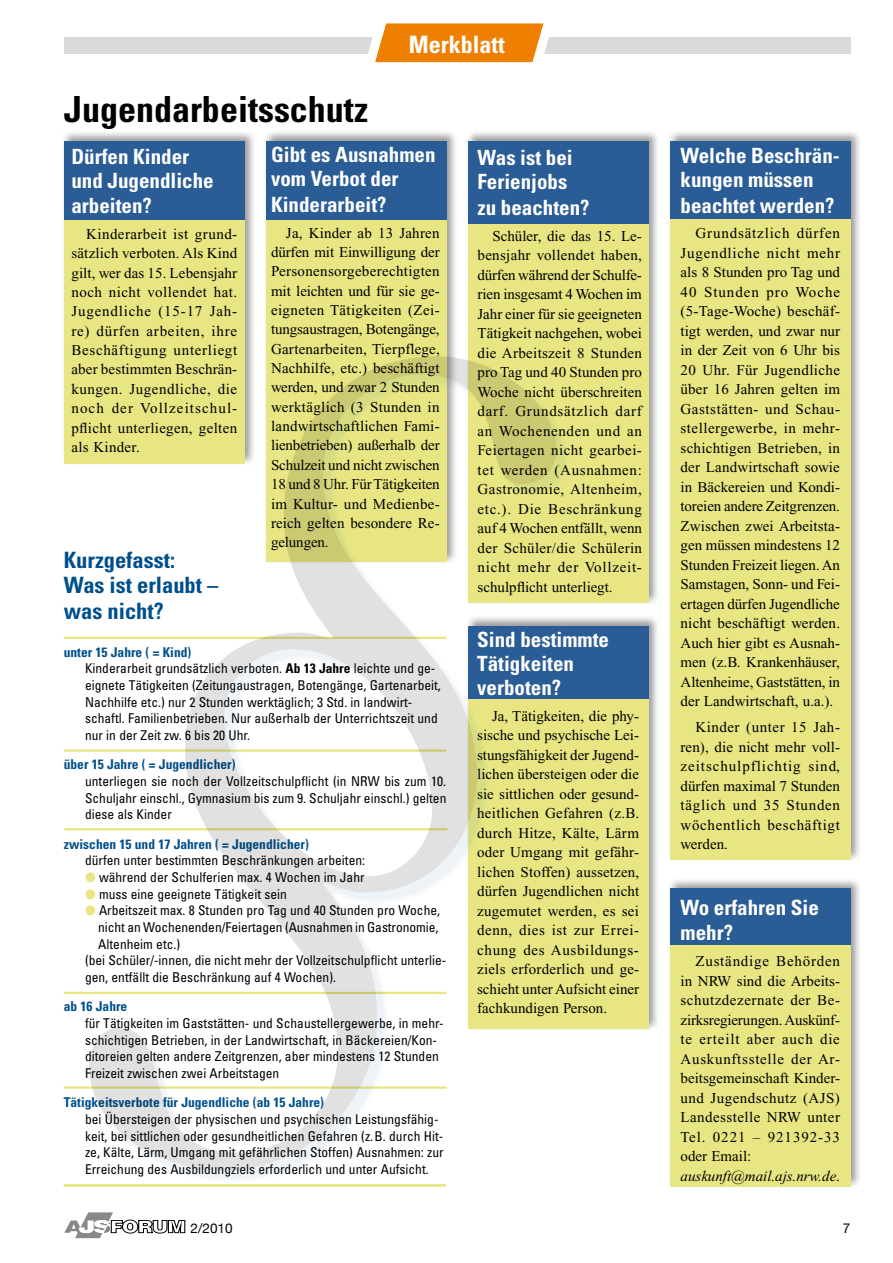
<style>
.page{position:relative;width:893px;height:1263px;background:#fff}
.page>*{position:absolute;margin:0;border:0;box-sizing:border-box;transform-origin:0 0}
.t1{font:italic 915px "Times New Roman";color:#000}
.t2{font:700 condensed 36px "Univers";color:#000}
.t3{font:700 condensed 24px "Univers";color:#fff}
.t4{font:700 condensed 22.5px/25.5px "Univers";color:#004f8b}
.t5{font:700 condensed 21px/24.8px "Univers";color:#fff}
.t6{font:15px/19.5px "Times New Roman";letter-spacing:.015em;color:#000;text-align:justify}
.t7{font:condensed 13.5px/16.6px "Univers";color:#000}
.t8{font:700 condensed 13.5px "Univers";color:#004f8b}
.t9{font:13.5px "Helvetica Neue";color:#000}
.s1{font-weight:700;color:#004f8b}
.s2{font-weight:700}
.s3{color:#e7e682}
.s4{font-style:italic}
</style>
<div class="page">
<div style="left:263px;top:129px;width:196px;height:435px;background:#000;opacity:.4"></div>
<div style="left:266px;top:143px;width:181px;height:419px;background:#e7e682"></div>
<div style="left:266px;top:141px;width:180px;height:79px;background:#2a5c95"></div>
<svg style="left:64px;top:1212px;width:121px;height:26px"></svg>
<div style="left:64px;top:37px;width:786px;height:17px;background:#d9dadb"></div>
<div style="left:667px;top:877px;width:196px;height:312px;background:#000;opacity:.4"></div>
<div style="left:670px;top:890px;width:181px;height:296px;background:#e7e682"></div>
<div style="left:670px;top:888px;width:180px;height:57px;background:#2a5c95"></div>
<div style="left:667px;top:129px;width:196px;height:734px;background:#000;opacity:.4"></div>
<div style="left:670px;top:144px;width:181px;height:716px;background:#e7e682"></div>
<div style="left:670px;top:141px;width:180px;height:78px;background:#2a5c95"></div>
<div style="left:465px;top:129px;width:196px;height:476px;background:#000;opacity:.4"></div>
<div style="left:468px;top:144px;width:181px;height:459px;background:#e7e682"></div>
<div style="left:468px;top:141px;width:180px;height:83px;background:#2a5c95"></div>
<svg style="left:263px;top:23px;width:309px;height:109px"></svg>
<div style="left:61px;top:130px;width:195px;height:336px;background:#000;opacity:.4"></div>
<div style="left:64px;top:144px;width:181px;height:319px;background:#e7e682"></div>
<div style="left:64px;top:141px;width:181px;height:79px;background:#2a5c95"></div>
<div style="left:465px;top:614px;width:195px;height:418px;background:#000;opacity:.4"></div>
<div style="left:468px;top:628px;width:181px;height:401px;background:#e7e682"></div>
<div style="left:468px;top:626px;width:180px;height:73px;background:#2a5c95"></div>
<hr style="left:64px;top:749px;width:382px;height:3px;background:#e7e682">
<hr style="left:65px;top:828px;width:382px;height:2px;background:#e7e682">
<hr style="left:64px;top:992px;width:382px;height:2px;background:#e7e682">
<hr style="left:64px;top:637px;width:382px;height:2px;background:#e7e682">
<hr style="left:64px;top:1184px;width:382px;height:2px;background:#e7e682">
<hr style="left:64px;top:1086px;width:382px;height:3px;background:#e7e682">
<div style="left:93px;top:361px;width:477px;height:823px;background:#004f8b;opacity:.6"></div>
<h2 class="t2" style="left:64px;top:87px;width:305px">Jugendarbeitsschutz</h2>
<h3 class="t3" style="left:409px;top:29px;width:97px">Merkblatt</h3>
<h3 class="t5" style="left:271px;top:142px;width:166px">Gibt es Ausnahmen vom Verbot der<br>Kinderarbeit?</h3>
<p class="t6" style="left:271px;top:223px;width:170px;text-indent:15px">Ja, Kinder ab 13 Jahren dürfen mit Einwilligung der Personensorgeberechtigten mit leichten und für sie ge&shy;eigneten Tätigkeiten (Zei&shy;tungsaustragen, Botengänge, Gartenarbeiten, Tierpflege, Nachhilfe, etc.) beschäftigt werden, und zwar 2 Stunden werktäglich (3 Stunden in landwirtschaftlichen Fami&shy;lienbetrieben) außerhalb der Schulzeit und nicht zwischen 18 und 8 Uhr. Für Tätigkeiten im Kultur- und Medienbe&shy;reich gelten besondere Re&shy;gelungen.</p>
<h3 class="t5" style="left:71px;top:144px;width:144px">Dürfen Kinder und Jugendliche arbeiten?</h3>
<p class="t6" style="left:71px;top:224px;width:167px;text-indent:15px">Kinderarbeit ist grund&shy;sätzlich verboten. Als Kind gilt, wer das 15. Lebensjahr noch nicht vollendet hat.<br>Jugendliche (15-17 Jah&shy;re) dürfen arbeiten, ihre Beschäftigung unterliegt aber bestimmten Beschrän&shy;kungen. Jugendliche, die noch der Vollzeitschul&shy;pflicht unterliegen, gelten als Kinder.</p>
<h3 class="t5" style="left:477px;top:145px;width:113px">Was ist bei<br>Ferienjobs zu beachten?</h3>
<p class="t6" style="left:477px;top:226px;width:166px;text-indent:15px">Schüler, die das 15. Le&shy;bensjahr vollendet haben, dürfen während der Schulfe&shy;rien insgesamt 4 Wochen im Jahr einer für sie geeigneten Tätigkeit nachgehen, wobei die Arbeitszeit 8 Stunden pro Tag und 40 Stunden pro Woche nicht überschreiten darf. Grundsätzlich darf an Wochenenden und an Feiertagen nicht gearbei&shy;tet werden (Ausnahmen:<br>Gastronomie, Altenheim, etc.). Die Beschränkung auf 4 Wochen entfällt, wenn der Schüler/die Schülerin nicht mehr der Vollzeit&shy;schulpflicht unterliegt.</p>
<h1 class="t1" style="left:91px;top:181px;width:459px">§</h1>
<h3 class="t4" style="left:64px;top:547px;width:156px">Kurzgefasst:<br>Was ist erlaubt – was nicht?</h3>
<p class="t7" style="left:85px;top:643px;width:357px;text-indent:-21px"><span class="s1">unter 15 Jahre ( = Kind)<br></span>Kinderarbeit grundsätzlich verboten. <span class="s2">Ab 13 Jahre</span> leichte und ge&shy;eignete Tätigkeiten (Zeitungaustragen, Botengänge, Gartenarbeit, Nachhilfe etc.) nur 2 Stunden werktäglich; 3 Std. in landwirt&shy;schaftl. Familienbetrieben. Nur außerhalb der Unterrichtszeit und nur in der Zeit zw. 6 bis 20 Uhr.</p>
<p class="t8" style="left:64px;top:756px;width:173px">über 15 Jahre ( = Jugendlicher)</p>
<p class="t7" style="left:85px;top:773px;width:363px;text-align:justify">unterliegen sie noch der Vollzeitschulpflicht (in NRW bis zum 10.<br>Schuljahr einschl., Gymnasium bis zum 9. Schuljahr einschl.) gelten diese als Kinder</p>
<p class="t8" style="left:64px;top:835px;width:247px">zwischen 15 und 17 Jahren ( = Jugendlicher)</p>
<p class="t7" style="left:85px;top:852px;width:282px">dürfen unter bestimmten Beschränkungen arbeiten:</p>
<p class="t7" style="left:85px;top:869px;width:281px"><span class="s3">●</span> während der Schulferien max. 4 Wochen im Jahr</p>
<p class="t7" style="left:85px;top:885px;width:203px"><span class="s3">●</span> muss eine geeignete Tätigkeit sein</p>
<p class="t7" style="left:85px;top:902px;width:357px"><span class="s3">●</span> Arbeitszeit max. 8 Stunden pro Tag und 40 Stunden pro Woche,</p>
<p class="t7" style="left:98px;top:918px;width:342px">nicht an Wochenenden/Feiertagen (Ausnahmen in Gastronomie,</p>
<p class="t7" style="left:98px;top:935px;width:84px">Altenheim etc.)</p>
<p class="t7" style="left:85px;top:952px;width:363px">(bei Schüler/-innen, die nicht mehr der Vollzeitschulpflicht unterlie-</p>
<p class="t7" style="left:85px;top:968px;width:253px">gen, entfällt die Beschränkung auf 4 Wochen).</p>
<p class="t8" style="left:64px;top:998px;width:65px">ab 16 Jahre</p>
<p class="t7" style="left:85px;top:1014px;width:360px">für Tätigkeiten im Gaststätten- und Schaustellergewerbe, in mehr&shy;schichtigen Betrieben, in der Landwirtschaft, in Bäckereien/Kon&shy;ditoreien gelten andere Zeitgrenzen, aber mindestens 12 Stunden Freizeit zwischen zwei Arbeitstagen</p>
<p class="t8" style="left:64px;top:1094px;width:262px">Tätigkeitsverbote für Jugendliche (ab 15 Jahre)</p>
<p class="t7" style="left:85px;top:1110px;width:360px">bei Übersteigen der physischen und psychischen Leistungsfähig&shy;keit, bei sittlichen oder gesundheitlichen Gefahren (z.B. durch Hit&shy;ze, Kälte, Lärm, Umgang mit gefährlichen Stoffen) Ausnahmen: zur Erreichung des Ausbildungziels erforderlich und unter Aufsicht.</p>
<h3 class="t5" style="left:477px;top:627px;width:133px;line-height:24px">Sind bestimmte<br>Tätigkeiten verboten?</h3>
<p class="t6" style="left:477px;top:706px;width:164px;text-indent:15px">Ja, Tätigkeiten, die phy&shy;sische und psychische Lei&shy;stungsfähigkeit der Jugend&shy;lichen übersteigen oder die sie sittlichen oder gesund&shy;heitlichen Gefahren (z.B. durch Hitze, Kälte, Lärm oder Umgang mit gefähr&shy;lichen Stoffen) aussetzen, dürfen Jugendlichen nicht zugemutet werden, es sei denn, dies ist zur Errei&shy;chung des Ausbildungs&shy;ziels erforderlich und ge&shy;schieht unter Aufsicht einer fachkundigen Person.</p>
<h3 class="t5" style="left:681px;top:143px;width:161px">Welche Beschrän&shy;kungen müssen beachtet werden?</h3>
<p class="t6" style="left:681px;top:224px;width:161px;text-indent:15px">Grundsätzlich dürfen Jugendliche nicht mehr als 8 Stunden pro Tag und 40 Stunden pro Woche (5-Tage-Woche) beschäf&shy;tigt werden, und zwar nur in der Zeit von 6 Uhr bis 20 Uhr. Für Jugendliche über 16 Jahren gelten im Gaststätten- und Schau&shy;stellergewerbe, in mehr&shy;schichtigen Betrieben, in der Landwirtschaft sowie in Bäckereien und Kondi&shy;toreien andere Zeitgrenzen.<br>Zwischen zwei Arbeitsta&shy;gen müssen mindestens 12<br>Stunden Freizeit liegen. An Samstagen, Sonn- und Fei&shy;ertagen dürfen Jugendliche nicht beschäftigt werden.<br>Auch hier gibt es Ausnah&shy;men (z.B. Krankenhäuser, Altenheime, Gaststätten, in der Landwirtschaft, u.a.).</p>
<p class="t6" style="left:681px;top:718px;width:161px;text-indent:15px">Kinder (unter 15 Jah&shy;ren), die nicht mehr voll&shy;zeitschulpflichtig sind, dürfen maximal 7 Stunden täglich und 35 Stunden wöchentlich beschäftigt werden.</p>
<h3 class="t5" style="left:681px;top:894px;width:140px;line-height:25.5px">Wo erfahren Sie mehr?</h3>
<p class="t6" style="left:681px;top:951px;width:161px;text-align:left;text-indent:15px">Zuständige Behörden in NRW sind die Arbeits&shy;schutzdezernate der Be&shy;zirksregierungen. Auskünf&shy;te erteilt aber auch die<br>Auskunftsstelle der Ar&shy;beitsgemeinschaft Kinder&shy;und Jugendschutz (AJS)<br>Landesstelle NRW unter<br>Tel. 0221 – 921392-33 oder Email: <span class="s4">auskunft@mail.ajs.nrw.de</span>.</p>
<p class="t9" style="left:191px;top:1220px;width:44px">2/2010</p>
<p class="t9" style="left:843px;top:1220px;width:9px">7</p>
</div>
